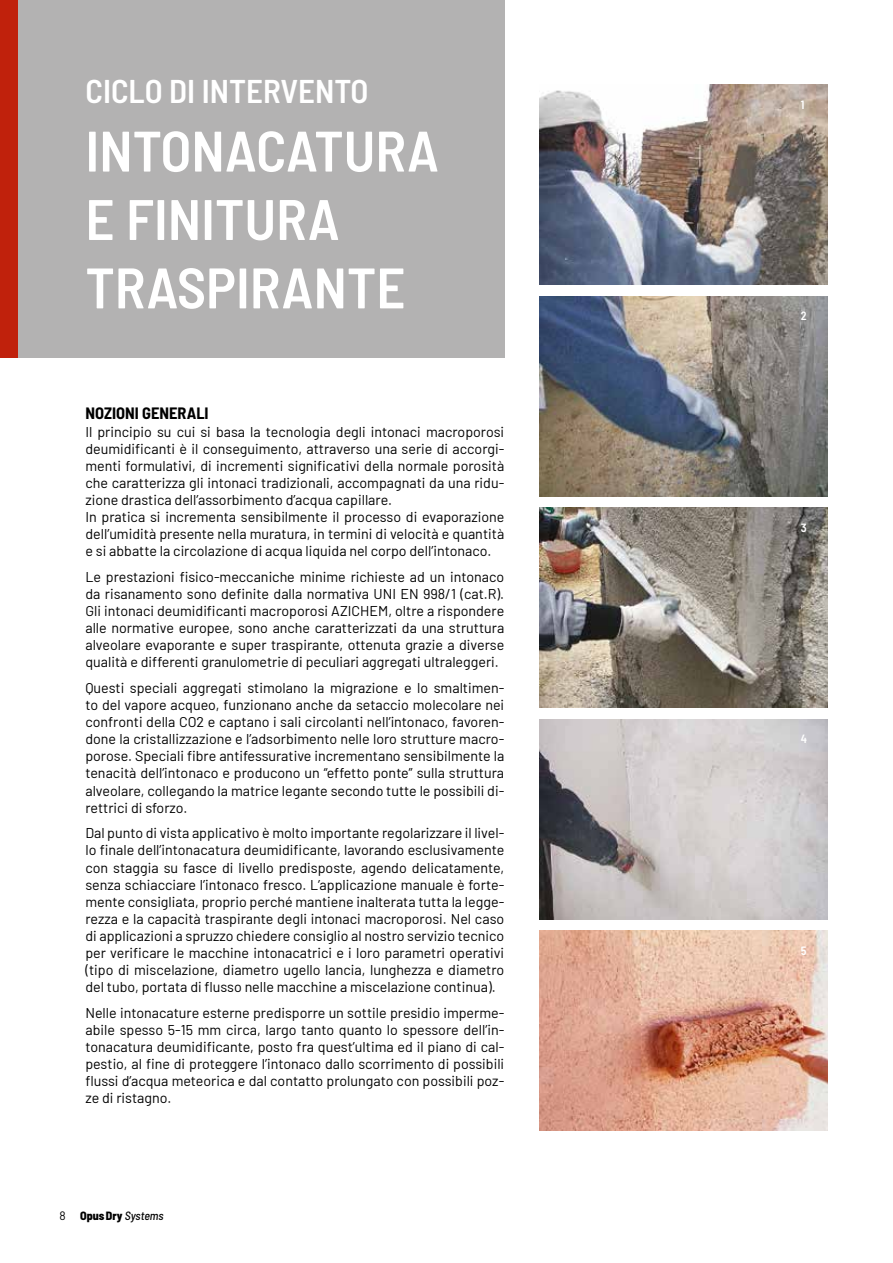
<style>
.page{position:relative;width:893px;height:1263px;background:#fff}
.page>*{position:absolute;margin:0;border:0;box-sizing:border-box;transform-origin:0 0}
.t1{font:600 semi-condensed 57px/68.4px "Barlow";color:#fff}
.t2{font:600 semi-condensed 33px "Barlow";color:#fff}
.t3{font:700 semi-condensed 16.5px "Barlow";color:#000}
.t4{font:14.25px/17.1px "Barlow";color:#000;text-align:justify}
.t5{font:800 semi-condensed 12px "Barlow";color:#000}
.t6{font:600 semi-condensed 12px "Barlow";color:#fff}
.s1{font-weight:400;font-stretch:normal}
.s2{font-weight:500;font-style:italic}
</style>
<div class="page">
<img style="left:539px;top:85px;width:288px;height:200px">
<img style="left:539px;top:296px;width:288px;height:200px">
<img style="left:539px;top:508px;width:288px;height:200px">
<img style="left:539px;top:719px;width:288px;height:200px">
<img style="left:539px;top:931px;width:288px;height:200px">
<div style="left:0;top:0;width:504px;height:357px;background:#b3b2b2"></div>
<div style="left:0;top:0;width:17px;height:357px;background:#c0210c"></div>
<h2 class="t2" style="left:85px;top:71px;width:285px">CICLO DI INTERVENTO</h2>
<h1 class="t1" style="left:85px;top:115px;width:355px">INTONACATURA<br>E FINITURA<br>TRASPIRANTE</h1>
<p class="t3" style="left:85px;top:403px;width:125px">NOZIONI GENERALI</p>
<p class="t4" style="left:85px;top:422px;width:420px;text-align:left">Il principio su cui si basa la tecnologia degli intonaci macroporosi deumidificanti è il conseguimento, attraverso una serie di accorgi&shy;menti formulativi, di incrementi significativi della normale porosità che caratterizza gli intonaci tradizionali, accompagnati da una ridu&shy;zione drastica dell’assorbimento d’acqua capillare.<br>In pratica si incrementa sensibilmente il processo di evaporazione dell’umidità presente nella muratura, in termini di velocità e quantità e si abbatte la circolazione di acqua liquida nel corpo dell’intonaco.</p>
<p class="t4" style="left:85px;top:567px;width:420px">Le prestazioni fisico-meccaniche minime richieste ad un intonaco da risanamento sono definite dalla normativa UNI EN 998/1 (cat.R).<br>Gli intonaci deumidificanti macroporosi AZICHEM, oltre a rispondere alle normative europee, sono anche caratterizzati da una struttura alveolare evaporante e super traspirante, ottenuta grazie a diverse qualità e differenti granulometrie di peculiari aggregati ultraleggeri.</p>
<p class="t4" style="left:85px;top:678px;width:420px">Questi speciali aggregati stimolano la migrazione e lo smaltimen&shy;to del vapore acqueo, funzionano anche da setaccio molecolare nei confronti della CO2 e captano i sali circolanti nell’intonaco, favoren&shy;done la cristallizzazione e l’adsorbimento nelle loro strutture macro&shy;porose. Speciali fibre antifessurative incrementano sensibilmente la tenacità dell’intonaco e producono un “effetto ponte” sulla struttura alveolare, collegando la matrice legante secondo tutte le possibili di&shy;rettrici di sforzo.</p>
<p class="t4" style="left:85px;top:823px;width:420px">Dal punto di vista applicativo è molto importante regolarizzare il livel&shy;lo finale dell’intonacatura deumidificante, lavorando esclusivamente con staggia su fasce di livello predisposte, agendo delicatamente, senza schiacciare l’intonaco fresco. L’applicazione manuale è forte&shy;mente consigliata, proprio perché mantiene inalterata tutta la legge&shy;rezza e la capacità traspirante degli intonaci macroporosi. Nel caso di applicazioni a spruzzo chiedere consiglio al nostro servizio tecnico per verificare le macchine intonacatrici e i loro parametri operativi (tipo di miscelazione, diametro ugello lancia, lunghezza e diametro del tubo, portata di flusso nelle macchine a miscelazione continua).</p>
<p class="t4" style="left:85px;top:1003px;width:420px">Nelle intonacature esterne predisporre un sottile presidio imperme&shy;abile spesso 5-15 mm circa, largo tanto quanto lo spessore dell’in&shy;tonacatura deumidificante, posto fra quest’ultima ed il piano di cal&shy;pestio, al fine di proteggere l’intonaco dallo scorrimento di possibili flussi d’acqua meteorica e dal contatto prolungato con possibili poz&shy;ze di ristagno.</p>
<p class="t5" style="left:60px;top:1208px;width:106px"><span class="s1">8</span> OpusDry <span class="s2">Systems</span></p>
<p class="t6" style="left:801px;top:97px;width:5px">1</p>
<p class="t6" style="left:801px;top:309px;width:7px">2</p>
<p class="t6" style="left:801px;top:520px;width:7px">3</p>
<p class="t6" style="left:801px;top:732px;width:8px">4</p>
<p class="t6" style="left:801px;top:943px;width:7px">5</p>
</div>
